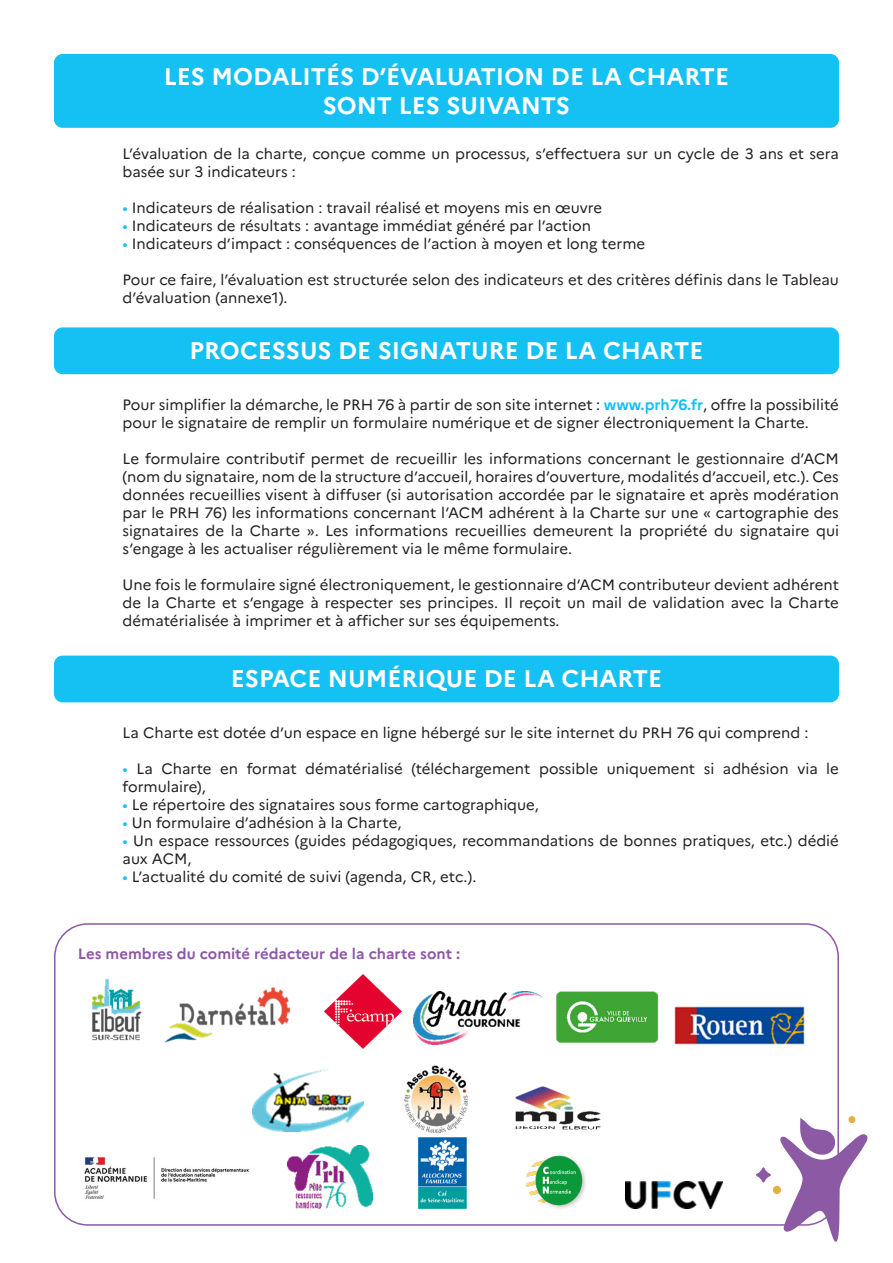
<style>
.page{position:relative;width:893px;height:1263px;background:#fff}
.page>*{position:absolute;margin:0;border:0;box-sizing:border-box;transform-origin:0 0}
.t1{font:700 24px "Marianne";color:#fff}
.t2{font:15px/18px "Marianne";color:#231f20}
.t3{font:700 15px "Marianne";color:#8c59a5}
.s1{color:#15c0f2}
.s2{font-weight:700;color:#15c0f2}
</style>
<div class="page">
<div style="left:54px;top:54px;width:785px;height:74px;background:#15c0f2;border-radius:9px"></div>
<div style="left:54px;top:327px;width:785px;height:47px;background:#15c0f2;border-radius:9px"></div>
<div style="left:54px;top:656px;width:785px;height:46px;background:#15c0f2;border-radius:9px"></div>
<div style="left:54px;top:923px;width:785px;height:303px;border:2px solid #8c59a5;border-radius:33px"></div>
<img style="left:92px;top:978px;width:50px;height:63px">
<img style="left:164px;top:987px;width:126px;height:56px">
<img style="left:324px;top:974px;width:77px;height:74px">
<img style="left:413px;top:991px;width:130px;height:53px">
<img style="left:556px;top:991px;width:103px;height:52px">
<img style="left:674px;top:1006px;width:130px;height:38px">
<img style="left:252px;top:1069px;width:112px;height:62px">
<img style="left:404px;top:1065px;width:64px;height:69px">
<img style="left:515px;top:1086px;width:86px;height:44px">
<img style="left:288px;top:1145px;width:84px;height:63px">
<img style="left:419px;top:1137px;width:47px;height:71px">
<img style="left:626px;top:1182px;width:96px;height:26px">
<img style="left:84px;top:1157px;width:165px;height:42px">
<svg style="left:755px;top:1116px;width:113px;height:126px"></svg>
<img style="left:526px;top:1155px;width:60px;height:54px">
<p class="t1" style="left:164px;top:62px;width:567px">LES MODALITÉS D’ÉVALUATION DE LA CHARTE</p>
<p class="t1" style="left:323px;top:91px;width:249px">SONT LES SUIVANTS</p>
<p class="t2" style="left:123px;top:144px;width:718px">L’évaluation de la charte, conçue comme un processus, s’effectuera sur un cycle de 3 ans et sera basée sur 3 indicateurs :</p>
<p class="t2" style="left:123px;top:198px;width:481px"><span class="s1">•</span> Indicateurs de réalisation : travail réalisé et moyens mis en œuvre</p>
<p class="t2" style="left:123px;top:216px;width:470px"><span class="s1">•</span> Indicateurs de résultats : avantage immédiat généré par l’action</p>
<p class="t2" style="left:123px;top:234px;width:524px"><span class="s1">•</span> Indicateurs d’impact : conséquences de l’action à moyen et long terme</p>
<p class="t2" style="left:123px;top:270px;width:718px">Pour ce faire, l’évaluation est structurée selon des indicateurs et des critères définis dans le Tableau d’évaluation (annexe1).</p>
<p class="t1" style="left:189px;top:336px;width:516px">PROCESSUS DE SIGNATURE DE LA CHARTE</p>
<p class="t2" style="left:123px;top:395px;width:718px">Pour simplifier la démarche, le PRH 76 à partir de son site internet : <span class="s2">www.prh76.fr</span>, offre la possibilité pour le signataire de remplir un formulaire numérique et de signer électroniquement la Charte.</p>
<p class="t2" style="left:123px;top:449px;width:718px;text-align:justify">Le formulaire contributif permet de recueillir les informations concernant le gestionnaire d’ACM (nom du signataire, nom de la structure d’accueil, horaires d’ouverture, modalités d’accueil, etc.). Ces données recueillies visent à diffuser (si autorisation accordée par le signataire et après modération par le PRH 76) les informations concernant l’ACM adhérent à la Charte sur une « cartographie des signataires de la Charte ». Les informations recueillies demeurent la propriété du signataire qui s’engage à les actualiser régulièrement via le même formulaire.</p>
<p class="t2" style="left:123px;top:575px;width:718px;text-align:justify">Une fois le formulaire signé électroniquement, le gestionnaire d’ACM contributeur devient adhérent de la Charte et s’engage à respecter ses principes. Il reçoit un mail de validation avec la Charte dématérialisée à imprimer et à afficher sur ses équipements.</p>
<p class="t1" style="left:231px;top:664px;width:433px">ESPACE NUMÉRIQUE DE LA CHARTE</p>
<p class="t2" style="left:123px;top:723px;width:687px">La Charte est dotée d’un espace en ligne hébergé sur le site internet du PRH 76 qui comprend :</p>
<p class="t2" style="left:123px;top:759px;width:718px"><span class="s1">•</span> La Charte en format dématérialisé (téléchargement possible uniquement si adhésion via le formulaire),</p>
<p class="t2" style="left:123px;top:795px;width:418px"><span class="s1">•</span> Le répertoire des signataires sous forme cartographique,</p>
<p class="t2" style="left:123px;top:813px;width:280px"><span class="s1">•</span> Un formulaire d’adhésion à la Charte,</p>
<p class="t2" style="left:123px;top:831px;width:718px"><span class="s1">•</span> Un espace ressources (guides pédagogiques, recommandations de bonnes pratiques, etc.) dédié aux ACM,</p>
<p class="t2" style="left:123px;top:867px;width:355px"><span class="s1">•</span> L’actualité du comité de suivi (agenda, CR, etc.).</p>
<p class="t3" style="left:78px;top:944px;width:384px">Les membres du comité rédacteur de la charte sont :</p>
</div>
